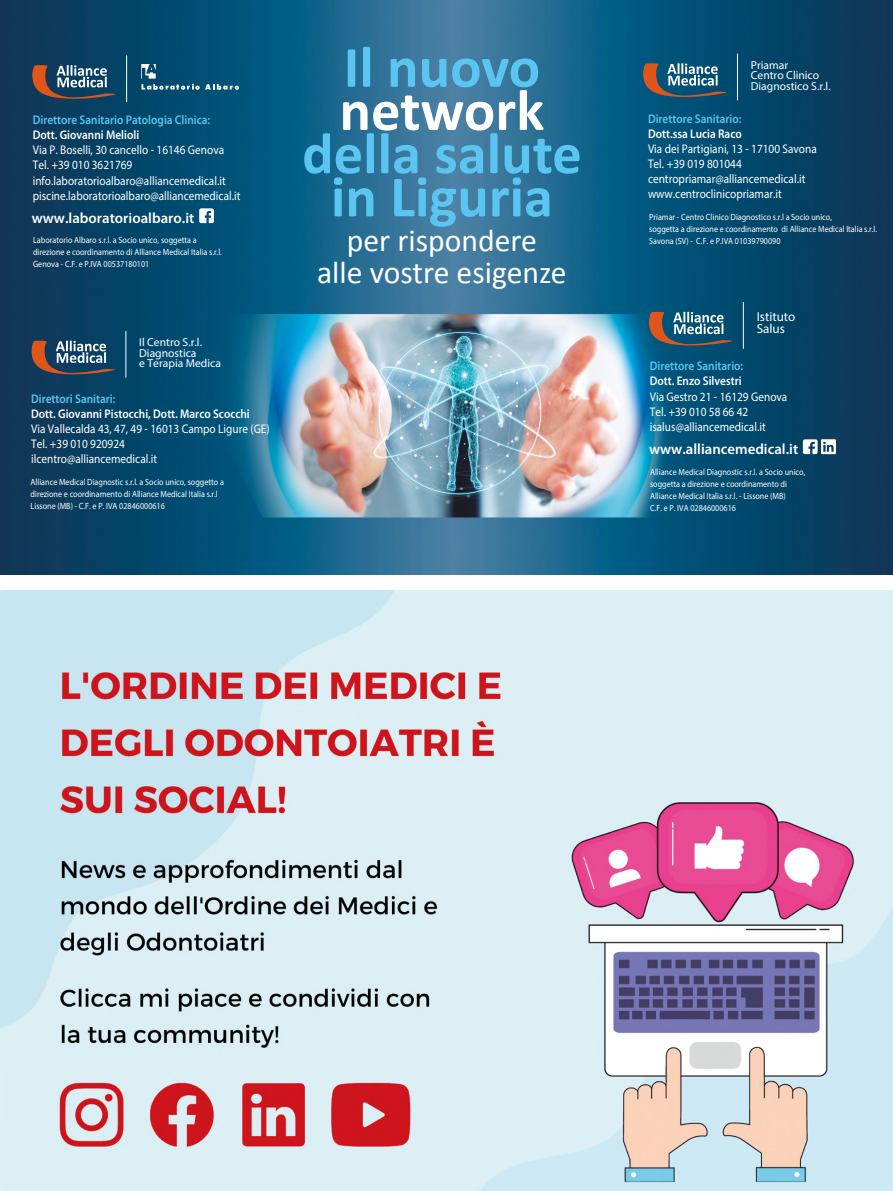
<style>
.page{position:relative;width:893px;height:1191px;background:#fff}
.page>*{position:absolute;margin:0;border:0;box-sizing:border-box;transform-origin:0 0}
.t1{font:700 58.65px/43.2px "Calibri";color:#5bc5f2;text-align:center}
.t2{font:700 58.65px "Calibri";color:#fff}
.t3{font:31.65px/31.7px "Calibri";color:#fff;text-align:center}
.t4{font:600 14.85px "Myriad Pro";color:#fff}
.t5{font:13.05px/11.6px "Myriad Pro";color:#fff}
.t6{font:12.6px/15px "Myriad Pro";color:#fff;scale:.9 1}
.t7{font:600 12.6px "Myriad Pro";color:#fff;scale:.9 1}
.t8{font:600 12.6px "Myriad Pro";color:#5bc5f2;scale:.9 1}
.t9{font:11.55px/10.5px "Myriad Pro";color:#fff}
.t10{font:9px/12px "Myriad Pro";color:#fff;scale:.9 1}
</style>
<div class="page">
<img style="left:0;top:0;width:893px;height:574px">
<hr style="left:126px;top:56px;width:1px;height:46px;background:#fff">
<svg style="left:32px;top:65px;width:85px;height:34px"></svg>
<svg style="left:141px;top:64px;width:98px;height:26px"></svg>
<svg style="left:199px;top:208px;width:15px;height:15px"></svg>
<svg style="left:803px;top:439px;width:33px;height:15px"></svg>
<hr style="left:126px;top:331px;width:1px;height:46px;background:#fff">
<svg style="left:32px;top:341px;width:84px;height:34px"></svg>
<hr style="left:737px;top:54px;width:1px;height:46px;background:#fff">
<svg style="left:643px;top:63px;width:84px;height:35px"></svg>
<hr style="left:743px;top:302px;width:1px;height:46px;background:#fff">
<svg style="left:649px;top:312px;width:84px;height:34px"></svg>
<img style="left:0;top:591px;width:893px;height:600px">
<h3 class="t8" style="left:33px;top:113px;width:199px">Direttore Sanitario Patologia Clinica:</h3>
<h3 class="t7" style="left:33px;top:128px;width:120px">Dott. Giovanni Melioli</h3>
<h3 class="t6" style="left:33px;top:142px;width:232px">Via P. Boselli, 30 cancello - 16146 Genova Tel. +39 010 3621769 info.laboratorioalbaro@alliancemedical.it piscine.laboratorioalbaro@alliancemedical.it</h3>
<h3 class="t4" style="left:32px;top:209px;width:164px">www.laboratorioalbaro.it</h3>
<p class="t10" style="left:33px;top:234px;width:211px">Laboratorio Albaro s.r.l. a Socio unico, soggetta a direzione e coordinamento di Alliance Medical Italia s.r.l.<br>Genova - C.F. e P.IVA 00537180101</p>
<p class="t9" style="left:139px;top:337px;width:83px">Il Centro S.r.l.<br>Diagnostica<br>e Terapia Medica</p>
<h3 class="t8" style="left:31px;top:391px;width:95px">Direttori Sanitari:</h3>
<h3 class="t7" style="left:31px;top:406px;width:245px">Dott. Giovanni Pistocchi, Dott. Marco Scocchi</h3>
<h3 class="t6" style="left:31px;top:421px;width:267px">Via Vallecalda 43, 47, 49 - 16013 Campo Ligure (GE)<br>Tel. +39 010 920924<br>ilcentro@alliancemedical.it</h3>
<p class="t10" style="left:31px;top:476px;width:216px">Alliance Medical Diagnostic s.r.l. a Socio unico, soggetto a direzione e coordinamento di Alliance Medical Italia s.r.l<br>Lissone (MB) - C.F. e P. IVA 02846000616</p>
<h1 class="t1" style="left:344px;top:43px;width:198px">Il nuovo</h1>
<h1 class="t2" style="left:339px;top:74px;width:206px">network</h1>
<h1 class="t1" style="left:302px;top:129px;width:281px">della salute in Liguria</h1>
<h2 class="t3" style="left:317px;top:223px;width:251px">per rispondere<br>alle vostre esigenze</h2>
<p class="t9" style="left:751px;top:60px;width:81px">Priamar<br>Centro Clinico<br>Diagnostico S.r.l.</p>
<h3 class="t8" style="left:648px;top:112px;width:105px">Direttore Sanitario:</h3>
<h3 class="t7" style="left:648px;top:127px;width:106px">Dott.ssa Lucia Raco</h3>
<h3 class="t6" style="left:648px;top:141px;width:189px">Via dei Partigiani, 13 - 17100 Savona<br>Tel. +39 019 801044 centropriamar@alliancemedical.it www.centroclinicopriamar.it</h3>
<p class="t10" style="left:649px;top:211px;width:255px">Priamar - Centro Clinico Diagnostico s.r.l a Socio unico,<br>soggetta a direzione e coordinamento di Alliance Medical Italia s.r.l.<br>Savona (SV) - C.F. e P.IVA 01039790090</p>
<h3 class="t5" style="left:757px;top:311px;width:40px">Istituto<br>Salus</h3>
<h3 class="t8" style="left:650px;top:359px;width:105px">Direttore Sanitario:</h3>
<h3 class="t7" style="left:650px;top:374px;width:104px">Dott. Enzo Silvestri</h3>
<h3 class="t6" style="left:650px;top:388px;width:154px">Via Gestro 21 - 16129 Genova<br>Tel. +39 010 58 66 42 isalus@alliancemedical.it</h3>
<h3 class="t4" style="left:649px;top:441px;width:151px">www.alliancemedical.it</h3>
<p class="t10" style="left:650px;top:466px;width:174px">Alliance Medical Diagnostic s.r.l. a Socio unico, soggetta a direzione e coordinamento di Alliance Medical Italia s.r.l. - Lissone (MB)<br>C.F. e P. IVA 02846000616</p>
</div>
